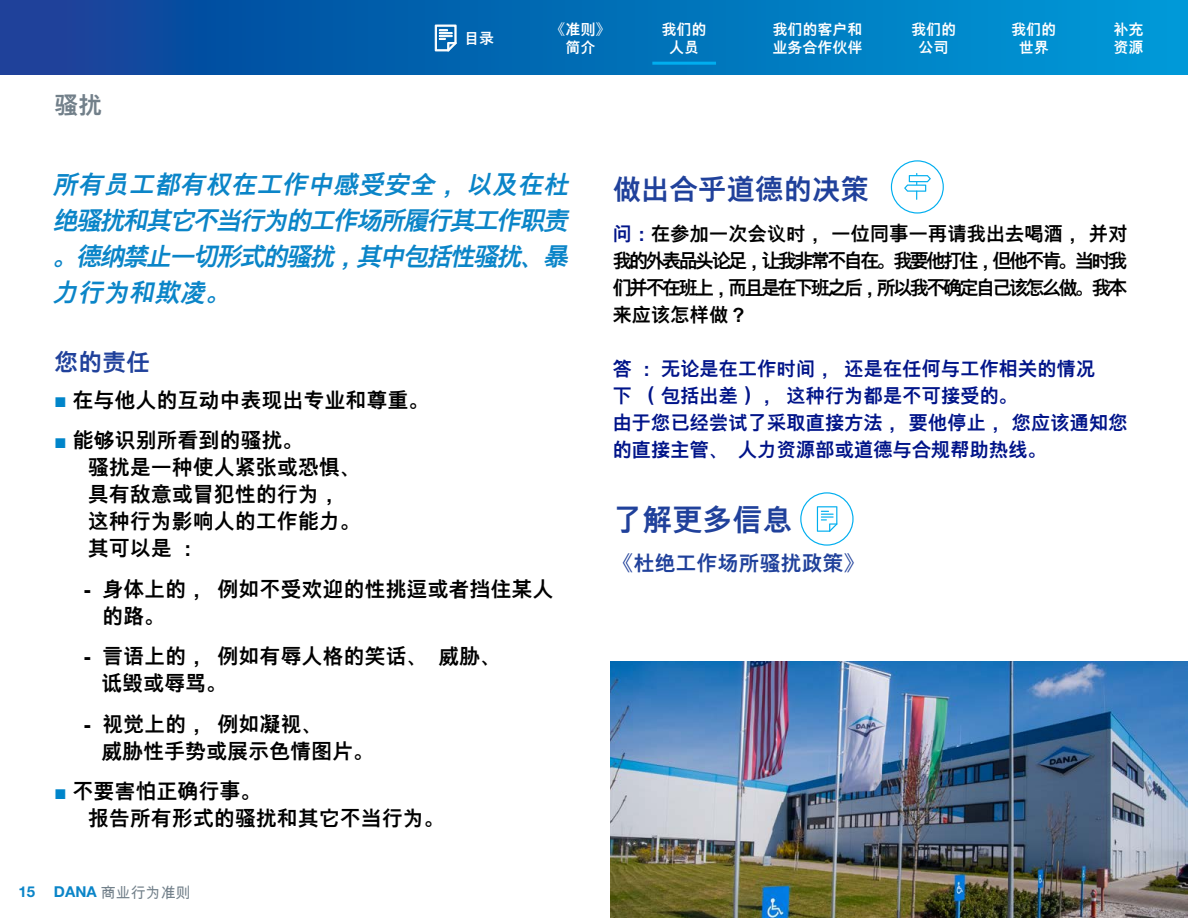
<style>
.page{position:relative;width:1188px;height:918px;background:#fff}
.page>*{position:absolute;margin:0;border:0;box-sizing:border-box;transform-origin:0 0}
.t1{font:700 30px "Arial Unicode MS";color:#20419b}
.t2{font:700 28.5px "Arial Unicode MS";color:#20419b}
.t3{font:italic 700 25.5px/36px "Arial Unicode MS";color:#0b85c8;text-align:justify}
.t4{font:700 24px "Arial Unicode MS";color:#20419b}
.t5{font:700 24px "Arial Unicode MS";color:#72808a}
.t6{font:700 21px/27px "Arial Unicode MS";color:#000}
.t7{font:700 21px "Arial Unicode MS";color:#20419b}
.t8{font:700 19.5px/27px "Arial Unicode MS";letter-spacing:-.155em;color:#000;text-align:justify}
.t9{font:700 19.5px/27px "Arial Unicode MS";letter-spacing:-.01em;color:#001489}
.t10{font:700 15px/18px "Arial Unicode MS";color:#fff;text-align:center}
.t11{font:700 15px "Helvetica Neue LT Pro";color:#0b85c8}
.s1{font-family:"Arial";font-weight:400;color:#0085ca}
.s2{color:#001489}
.s3{font-family:"Arial Unicode MS";font-weight:400;color:#72808a}
</style>
<div class="page">
<svg style="left:0;top:0;width:1188px;height:75px;background:#036cb6"></svg>
<svg style="left:435px;top:24px;width:22px;height:28px"></svg>
<hr style="left:652px;top:62px;width:64px;height:3px;background:#00aeef">
<svg style="left:891px;top:160px;width:53px;height:54px"></svg>
<svg style="left:800px;top:492px;width:54px;height:54px"></svg>
<img style="left:611px;top:661px;width:577px;height:257px">
<p class="t5" style="left:54px;top:88px;width:49px">骚扰</p>
<p class="t10" style="left:464px;top:30px;width:31px">目录</p>
<p class="t10" style="left:551px;top:21px;width:61px">《准则》简介</p>
<p class="t10" style="left:662px;top:21px;width:46px">我们的人员</p>
<p class="t10" style="left:772px;top:21px;width:91px;text-align:left">我们的客户和业务合作伙伴</p>
<p class="t10" style="left:911px;top:21px;width:46px">我们的公司</p>
<p class="t10" style="left:1011px;top:21px;width:46px">我们的世界</p>
<p class="t10" style="left:1114px;top:21px;width:31px;text-align:left">补充资源</p>
<p class="t3" style="left:52px;top:168px;width:525px">所有员工都有权在工作中感受安全，以及在杜绝骚扰和其它不当行为的工作场所履行其工作职责。德纳禁止一切形式的骚扰，其中包括性骚扰、暴力行为和欺凌。</p>
<p class="t4" style="left:54px;top:345px;width:97px">您的责任</p>
<p class="t6" style="left:54px;top:388px;width:377px"><span class="s1">■</span> 在与他人的互动中表现出专业和尊重。</p>
<p class="t6" style="left:88px;top:428px;width:275px;text-indent:-34px"><span class="s1">■</span> 能够识别所看到的骚扰。<br>骚扰是一种使人紧张或恐惧、具有敌意或冒犯性的行为，这种行为影响人的工作能力。其可以是：</p>
<p class="t6" style="left:102px;top:577px;width:453px;text-indent:-19px">- 身体上的，例如不受欢迎的性挑逗或者挡住某人的路。</p>
<p class="t6" style="left:101px;top:644px;width:401px;text-indent:-18px">- 言语上的，例如有辱人格的笑话、威胁、诋毁或辱骂。</p>
<p class="t6" style="left:101px;top:712px;width:274px;text-indent:-18px">- 视觉上的，例如凝视、<br>威胁性手势或展示色情图片。</p>
<p class="t6" style="left:88px;top:779px;width:359px;text-indent:-34px"><span class="s1">■</span> 不要害怕正确行事。<br>报告所有形式的骚扰和其它不当行为。</p>
<h2 class="t2" style="left:612px;top:169px;width:258px">做出合乎道德的决策</h2>
<p class="t8" style="left:612px;top:221px;width:517px"><span class="s2">问：</span>在参加一次会议时，一位同事一再请我出去喝酒，并对我的外表品头论足，让我非常不自在。我要他打住，但他不肯。当时我们并不在班上，而且是在下班之后，所以我不确定自己该怎么做。我本来应该怎样做？</p>
<p class="t9" style="left:612px;top:356px;width:517px">答：无论是在工作时间，还是在任何与工作相关的情况<br>下（包括出差），这种行为都是不可接受的。<br>由于您已经尝试了采取直接方法，要他停止，您应该通知您的直接主管、人力资源部或道德与合规帮助热线。</p>
<h1 class="t1" style="left:612px;top:498px;width:182px">了解更多信息</h1>
<p class="t7" style="left:612px;top:548px;width:253px">《杜绝工作场所骚扰政策》</p>
<p class="t11" style="left:19px;top:883px;width:174px">15 DANA <span class="s3">商业行为准则</span></p>
</div>
